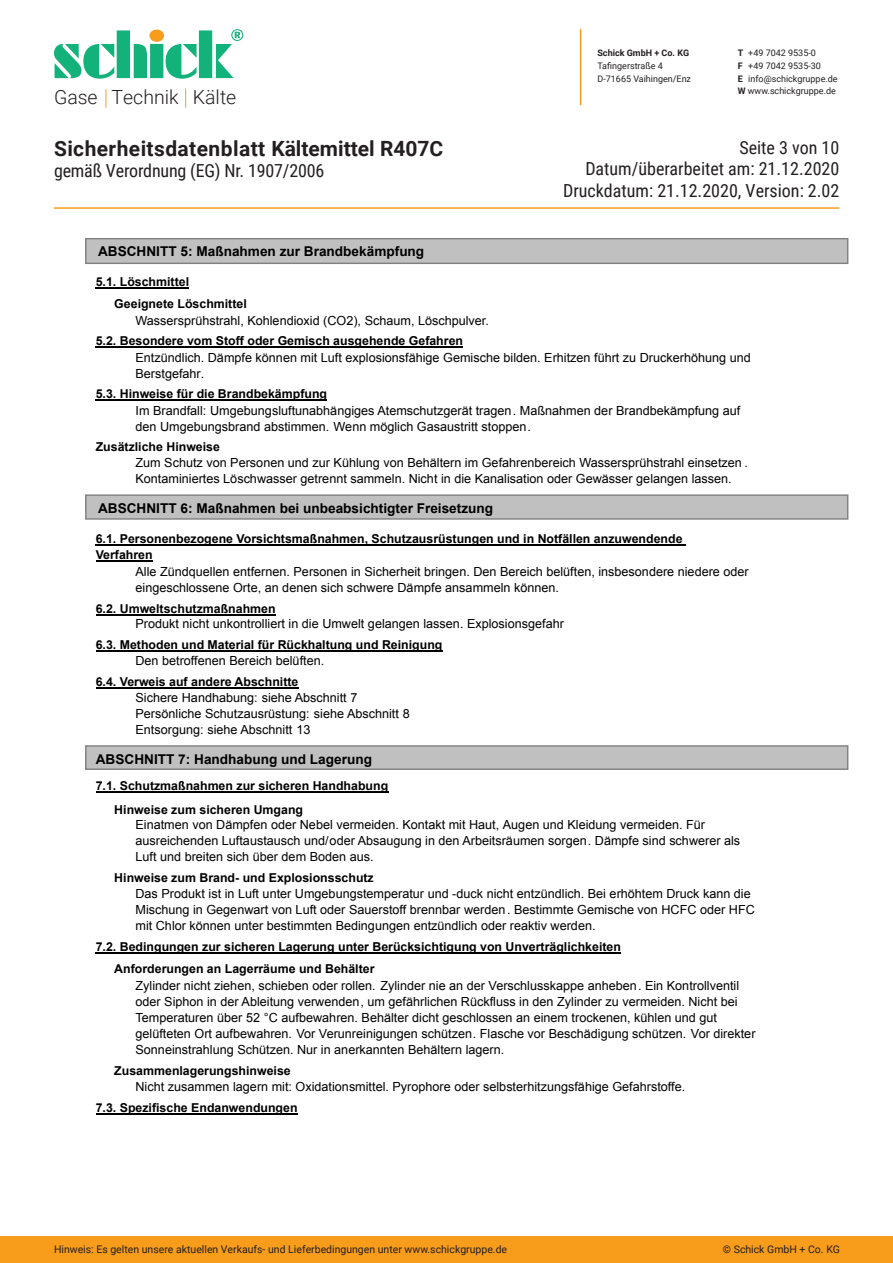
<style>
.page{position:relative;width:893px;height:1263px;background:#fff}
.page>*{position:absolute;margin:0;border:0;box-sizing:border-box;transform-origin:0 0}
.t1{font:700 21px "Roboto";letter-spacing:.02em;color:#231f20}
.t2{font:300 19.5px "Roboto";color:#231f20}
.t3{font:18px/21.6px "Roboto Condensed";color:#231f20;text-align:right}
.t4{font:700 13.5px "Arial";color:#000}
.t5{font:12.6px/16px "Arial";color:#000}
.t6{font:700 12.3px/16.6px "Arial";color:#000}
.t7{font:10.5px "Roboto";color:#231f20}
.t8{font:9px/12.6px "Roboto";color:#231f20}
.t9{font:700 9px "Roboto";color:#231f20}
.s1{font-weight:700}
</style>
<div class="page">
<div style="left:0;top:1236px;width:893px;height:27px;background:#f89c1c"></div>
<hr style="left:580px;top:29px;width:1px;height:76px;background:#f89c1c">
<svg style="left:54px;top:29px;width:189px;height:50px"></svg>
<svg style="left:106px;top:89px;width:1px;height:19px"></svg>
<svg style="left:185px;top:89px;width:1px;height:19px"></svg>
<hr style="left:54px;top:207px;width:785px;height:2px;background:#f89c1c">
<div style="left:86px;top:239px;width:762px;height:24px;background:#c0c0c0"></div>
<div style="left:85px;top:238px;width:763px;height:26px;border:1px solid #808080"></div>
<div style="left:86px;top:495px;width:762px;height:24px;background:#c0c0c0"></div>
<div style="left:85px;top:494px;width:763px;height:26px;border:1px solid #808080"></div>
<div style="left:86px;top:746px;width:762px;height:23px;background:#c0c0c0"></div>
<div style="left:85px;top:745px;width:763px;height:25px;border:1px solid #808080"></div>
<hr style="left:96px;top:287px;width:93px;height:1px;background:#000">
<hr style="left:96px;top:347px;width:367px;height:1px;background:#000">
<hr style="left:96px;top:400px;width:231px;height:1px;background:#000">
<svg style="left:96px;top:544px;width:24px;height:1px"></svg>
<hr style="left:120px;top:544px;width:245px;height:1px;background:#000">
<hr style="left:365px;top:544px;width:321px;height:1px;background:#000">
<hr style="left:96px;top:561px;width:57px;height:1px;background:#000">
<hr style="left:96px;top:614px;width:180px;height:1px;background:#000">
<hr style="left:96px;top:650px;width:347px;height:1px;background:#000">
<hr style="left:96px;top:687px;width:202px;height:1px;background:#000">
<hr style="left:96px;top:791px;width:292px;height:1px;background:#000">
<hr style="left:96px;top:952px;width:525px;height:1px;background:#000">
<hr style="left:96px;top:1113px;width:202px;height:1px;background:#000">
<h2 class="t2" style="left:54px;top:84px;width:184px">Gase Technik Kälte</h2>
<h1 class="t1" style="left:54px;top:133px;width:391px">Sicherheitsdatenblatt Kältemittel R407C</h1>
<h3 class="t3" style="left:54px;top:159px;width:272px">gemäß Verordnung (EG) Nr. 1907/2006</h3>
<p class="t9" style="left:597px;top:47px;width:93px">Schick GmbH + Co. KG</p>
<p class="t8" style="left:597px;top:59px;width:95px">Tafingerstraße 4<br>D-71665 Vaihingen/Enz</p>
<p class="t8" style="left:738px;top:47px;width:101px"><span class="s1">T</span> +49 7042 9535-0<br><span class="s1">F</span> +49 7042 9535-30<br><span class="s1">E</span> info@schickgruppe.de<br><span class="s1">W</span> www.schickgruppe.de</p>
<h3 class="t3" style="left:563px;top:136px;width:278px">Seite 3 von 10<br>Datum/überarbeitet am: 21.12.2020<br>Druckdatum: 21.12.2020, Version: 2.02</h3>
<p class="t4" style="left:98px;top:242px;width:328px">ABSCHNITT 5: Maßnahmen zur Brandbekämpfung</p>
<p class="t6" style="left:96px;top:273px;width:95px">5.1. Löschmittel</p>
<p class="t5" style="left:135px;top:313px;width:355px">Wassersprühstrahl, Kohlendioxid (CO2), Schaum, Löschpulver.</p>
<p class="t6" style="left:114px;top:296px;width:134px">Geeignete Löschmittel</p>
<p class="t6" style="left:96px;top:333px;width:369px">5.2. Besondere vom Stoff oder Gemisch ausgehende Gefahren</p>
<p class="t5" style="left:135px;top:350px;width:617px">Entzündlich. Dämpfe können mit Luft explosionsfähige Gemische bilden. Erhitzen führt zu Druckerhöhung und<br>Berstgefahr.</p>
<p class="t5" style="left:135px;top:402px;width:606px">Im Brandfall: Umgebungsluftunabhängiges Atemschutzgerät tragen. Maßnahmen der Brandbekämpfung auf den Umgebungsbrand abstimmen. Wenn möglich Gasaustritt stoppen.</p>
<p class="t6" style="left:96px;top:386px;width:233px">5.3. Hinweise für die Brandbekämpfung</p>
<p class="t6" style="left:96px;top:439px;width:126px">Zusätzliche Hinweise</p>
<p class="t5" style="left:135px;top:455px;width:614px">Zum Schutz von Personen und zur Kühlung von Behältern im Gefahrenbereich Wassersprühstrahl einsetzen .<br>Kontaminiertes Löschwasser getrennt sammeln. Nicht in die Kanalisation oder Gewässer gelangen lassen.</p>
<p class="t4" style="left:98px;top:499px;width:397px">ABSCHNITT 6: Maßnahmen bei unbeabsichtigter Freisetzung</p>
<p class="t6" style="left:96px;top:530px;width:588px">6.1. Personenbezogene Vorsichtsmaßnahmen, Schutzausrüstungen und in Notfällen anzuwendende<br>Verfahren</p>
<p class="t5" style="left:135px;top:563px;width:615px">Alle Zündquellen entfernen. Personen in Sicherheit bringen. Den Bereich belüften, insbesondere niedere oder eingeschlossene Orte, an denen sich schwere Dämpfe ansammeln können.</p>
<p class="t5" style="left:135px;top:616px;width:430px">Produkt nicht unkontrolliert in die Umwelt gelangen lassen. Explosionsgefahr</p>
<p class="t6" style="left:96px;top:601px;width:181px">6.2. Umweltschutzmaßnahmen</p>
<p class="t6" style="left:96px;top:637px;width:348px">6.3. Methoden und Material für Rückhaltung und Reinigung</p>
<p class="t5" style="left:135px;top:653px;width:190px">Den betroffenen Bereich belüften.</p>
<p class="t6" style="left:96px;top:673px;width:204px">6.4. Verweis auf andere Abschnitte</p>
<p class="t5" style="left:135px;top:689px;width:276px">Sichere Handhabung: siehe Abschnitt 7<br>Persönliche Schutzausrüstung: siehe Abschnitt 8<br>Entsorgung: siehe Abschnitt 13</p>
<p class="t4" style="left:96px;top:750px;width:278px">ABSCHNITT 7: Handhabung und Lagerung</p>
<p class="t6" style="left:96px;top:777px;width:294px">7.1. Schutzmaßnahmen zur sicheren Handhabung</p>
<p class="t5" style="left:135px;top:817px;width:606px">Einatmen von Dämpfen oder Nebel vermeiden. Kontakt mit Haut, Augen und Kleidung vermeiden. Für ausreichenden Luftaustausch und/oder Absaugung in den Arbeitsräumen sorgen. Dämpfe sind schwerer als<br>Luft und breiten sich über dem Boden aus.</p>
<p class="t6" style="left:114px;top:801px;width:190px">Hinweise zum sicheren Umgang</p>
<p class="t6" style="left:114px;top:869px;width:261px">Hinweise zum Brand- und Explosionsschutz</p>
<p class="t5" style="left:135px;top:886px;width:621px">Das Produkt ist in Luft unter Umgebungstemperatur und -duck nicht entzündlich. Bei erhöhtem Druck kann die<br>Mischung in Gegenwart von Luft oder Sauerstoff brennbar werden. Bestimmte Gemische von HCFC oder HFC mit Chlor können unter bestimmten Bedingungen entzündlich oder reaktiv werden.</p>
<p class="t6" style="left:96px;top:938px;width:527px">7.2. Bedingungen zur sicheren Lagerung unter Berücksichtigung von Unverträglichkeiten</p>
<p class="t5" style="left:135px;top:978px;width:621px">Zylinder nicht ziehen, schieben oder rollen. Zylinder nie an der Verschlusskappe anheben. Ein Kontrollventil oder Siphon in der Ableitung verwenden, um gefährlichen Rückfluss in den Zylinder zu vermeiden. Nicht bei Temperaturen über 52 °C aufbewahren. Behälter dicht geschlossen an einem trockenen, kühlen und gut gelüfteten Ort aufbewahren. Vor Verunreinigungen schützen. Flasche vor Beschädigung schützen. Vor direkter Sonneinstrahlung Schützen. Nur in anerkannten Behältern lagern.</p>
<p class="t6" style="left:114px;top:961px;width:262px">Anforderungen an Lagerräume und Behälter</p>
<p class="t6" style="left:114px;top:1062px;width:178px">Zusammenlagerungshinweise</p>
<p class="t6" style="left:96px;top:1099px;width:203px">7.3. Spezifische Endanwendungen</p>
<p class="t5" style="left:135px;top:1079px;width:551px">Nicht zusammen lagern mit: Oxidationsmittel. Pyrophore oder selbsterhitzungsfähige Gefahrstoffe.</p>
<p class="t7" style="left:54px;top:1241px;width:455px">Hinweis: Es gelten unsere aktuellen Verkaufs- und Lieferbedingungen unter www.schickgruppe.de</p>
<p class="t7" style="left:723px;top:1241px;width:119px">© Schick GmbH + Co. KG</p>
</div>
